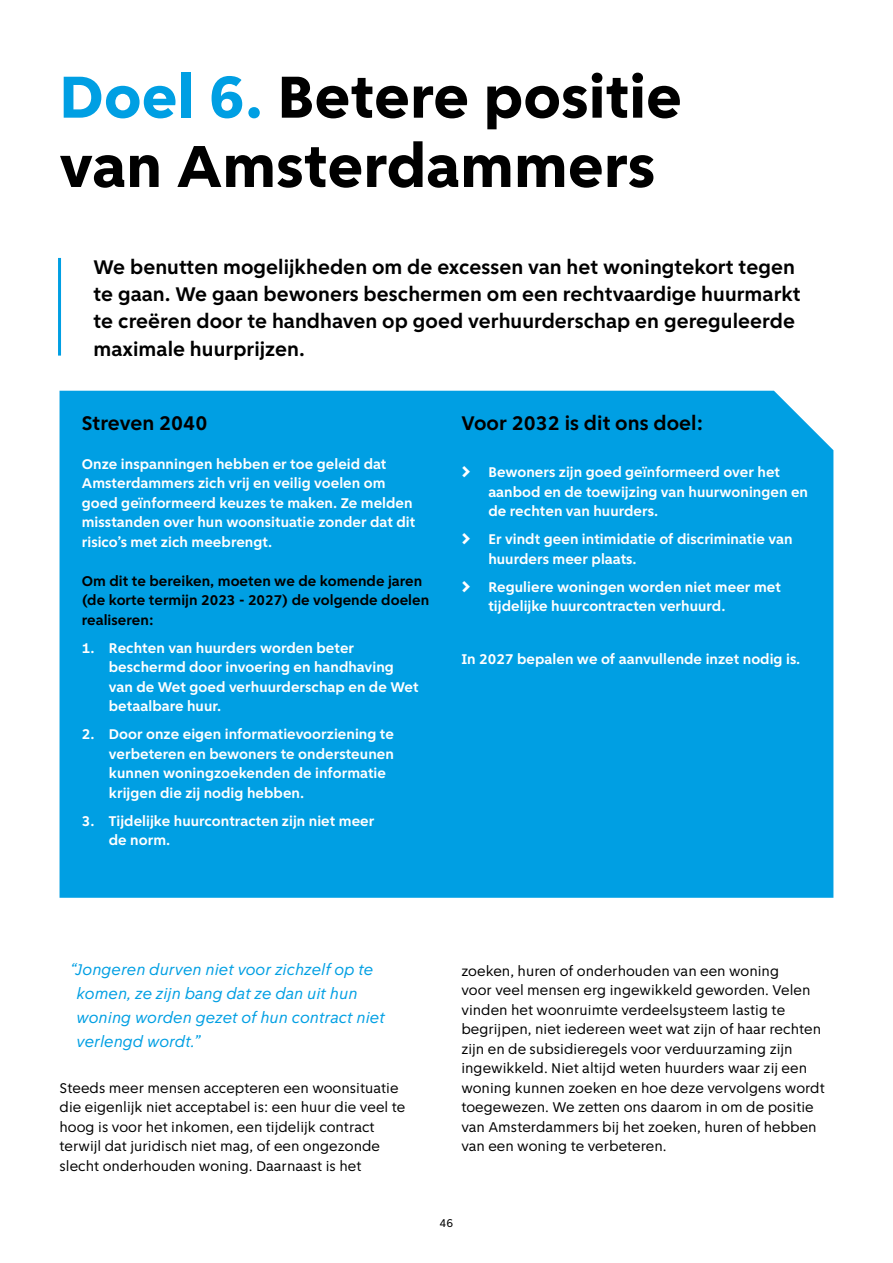
<style>
.page{position:relative;width:893px;height:1263px;background:#fff}
.page>*{position:absolute;margin:0;border:0;box-sizing:border-box;transform-origin:0 0}
.DOEL_KOP{font:800 63px/69.3px "Amsterdam Sans";color:#000}
.streamer{font:700 21px/27.3px "Amsterdam Sans";letter-spacing:.005em;color:#000}
.DOEL-kop1{font:700 21px "Amsterdam Sans";letter-spacing:.005em;color:#000}
.quotte-2{font:italic 16.5px/24px "Amsterdam Sans";color:#009fe3}
.DOEL-bold-blauw{font:700 15px/19.5px "Amsterdam Sans";color:#fff}
.platte_tekst{font:15px/19.5px "Amsterdam Sans";color:#000}
.DOEL-bold-blauw-2{font:700 15px/19.5px "Amsterdam Sans";color:#000}
.H3_subparagraafkopje{font:700 15px "Amsterdam Sans";color:#fff}
.t1{font:12px "Amsterdam Sans";color:#000}
.s1{color:#009fe3}
.s2{font-family:"ASD Signfont Next";font-weight:400}
</style>
<div class="page">
<hr style="left:58px;top:258px;width:3px;height:98px;background:#009fe3">
<div style="left:60px;top:391px;width:773px;height:507px;background:#009fe3"></div>
<p class="DOEL_KOP" style="left:60px;top:63px;width:624px"><span class="s1">Doel 6.</span> Betere positie van Amsterdammers</p>
<p class="streamer" style="left:94px;top:253px;width:709px">We benutten mogelijkheden om de excessen van het woningtekort tegen te gaan. We gaan bewoners beschermen om een rechtvaardige huurmarkt te creëren door te handhaven op goed verhuurderschap en gereguleerde maximale huurprijzen.</p>
<p class="DOEL-kop1" style="left:82px;top:410px;width:127px">Streven 2040</p>
<p class="DOEL-bold-blauw" style="left:82px;top:454px;width:335px">Onze inspanningen hebben er toe geleid dat Amsterdammers zich vrij en veilig voelen om goed geïnformeerd keuzes te maken. Ze melden misstanden over hun woonsituatie zonder dat dit risico’s met zich meebrengt.</p>
<p class="DOEL-bold-blauw-2" style="left:82px;top:571px;width:349px">Om dit te bereiken, moeten we de komende jaren (de korte termijn 2023 - 2027) de volgende doelen realiseren:</p>
<p class="DOEL-bold-blauw" style="left:109px;top:638px;width:311px;text-indent:-27px">1. Rechten van huurders worden beter beschermd door invoering en handhaving van de Wet goed verhuurderschap en de Wet betaalbare huur.</p>
<p class="DOEL-bold-blauw" style="left:109px;top:725px;width:287px;text-indent:-27px">2. Door onze eigen informatievoorziening te verbeteren en bewoners te ondersteunen kunnen woningzoekenden de informatie krijgen die zij nodig hebben.</p>
<p class="DOEL-bold-blauw" style="left:109px;top:811px;width:267px;text-indent:-27px">3. Tijdelijke huurcontracten zijn niet meer de norm.</p>
<p class="DOEL-kop1" style="left:461px;top:410px;width:243px">Voor 2032 is dit ons doel:</p>
<p class="DOEL-bold-blauw" style="left:488px;top:463px;width:321px;text-indent:-27px"><span class="s2">›</span> Bewoners zijn goed geïnformeerd over het aanbod en de toewijzing van huurwoningen en de rechten van huurders.</p>
<p class="DOEL-bold-blauw" style="left:488px;top:530px;width:306px;text-indent:-27px"><span class="s2">›</span> Er vindt geen intimidatie of discriminatie van huurders meer plaats.</p>
<p class="DOEL-bold-blauw" style="left:488px;top:577px;width:294px;text-indent:-27px"><span class="s2">›</span> Reguliere woningen worden niet meer met tijdelijke huurcontracten verhuurd.</p>
<p class="H3_subparagraafkopje" style="left:461px;top:650px;width:340px">In 2027 bepalen we of aanvullende inzet nodig is.</p>
<p class="quotte-2" style="left:77px;top:957px;width:310px;text-indent:-6px">“Jongeren durven niet voor zichzelf op te komen, ze zijn bang dat ze dan uit hun woning worden gezet of hun contract niet verlengd wordt.”</p>
<p class="platte_tekst" style="left:60px;top:1078px;width:347px">Steeds meer mensen accepteren een woonsituatie die eigenlijk niet acceptabel is: een huur die veel te hoog is voor het inkomen, een tijdelijk contract terwijl dat juridisch niet mag, of een ongezonde slecht onderhouden woning. Daarnaast is het</p>
<p class="platte_tekst" style="left:461px;top:961px;width:365px">zoeken, huren of onderhouden van een woning<br>voor veel mensen erg ingewikkeld geworden. Velen vinden het woonruimte verdeelsysteem lastig te begrijpen, niet iedereen weet wat zijn of haar rechten zijn en de subsidieregels voor verduurzaming zijn ingewikkeld. Niet altijd weten huurders waar zij een woning kunnen zoeken en hoe deze vervolgens wordt toegewezen. We zetten ons daarom in om de positie van Amsterdammers bij het zoeken, huren of hebben van een woning te verbeteren.</p>
<p class="t1" style="left:440px;top:1216px;width:15px">46</p>
</div>
